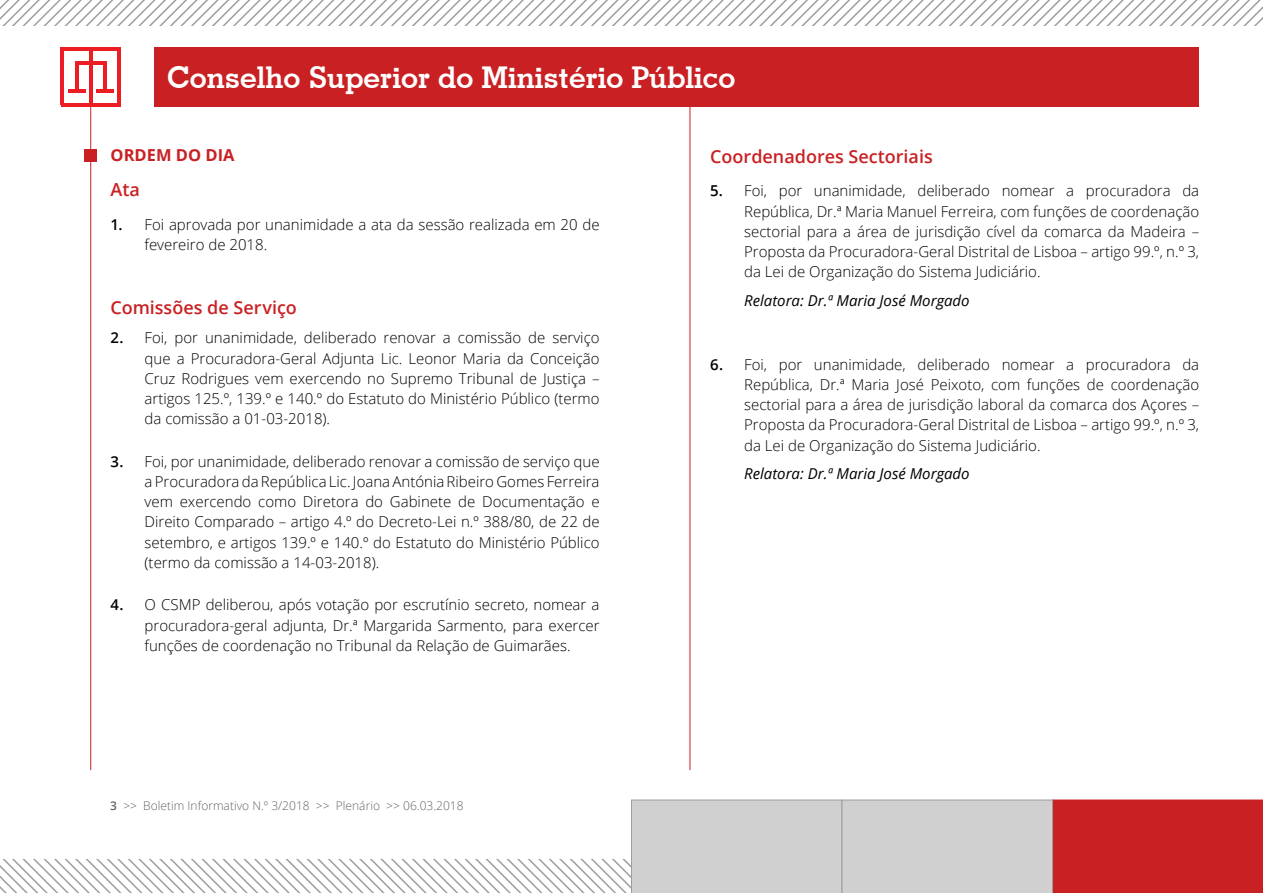
<style>
.page{position:relative;width:1263px;height:893px;background:#fff}
.page>*{position:absolute;margin:0;border:0;box-sizing:border-box;transform-origin:0 0}
.t1{font:700 30px "Geometric Slab 703 BT";color:#fff}
.titulo_texto{font:600 18px "Open Sans";color:#c92123}
.texto_miolo_light{font:600 18px "Open Sans";color:#c92123}
.titulo_texto_maiuscu{font:700 16.5px "Open Sans";color:#c92123}
.miolo_light_fim{font:300 15px/20.2px "Open Sans";color:#000;text-align:justify}
.texto_miolo_light-2{font:300 15px/20.2px "Open Sans";color:#000;text-align:justify}
.texto_miolo_light_fi{font:300 15px/20.2px "Open Sans";color:#000}
.relator_fim{font:italic 15px "Open Sans";color:#000}
.t2{font:300 12px "Open Sans";color:#646464}
.s1{font-weight:600}
</style>
<div class="page">
<svg style="left:0;top:800px;width:1263px;height:93px"></svg>
<div style="left:154px;top:47px;width:1045px;height:60px;background:#c92123"></div>
<hr style="left:90px;top:104px;width:1px;height:666px;background:#c92123">
<hr style="left:75px;top:61px;width:3px;height:31px;background:#ed1d24">
<hr style="left:61px;top:47px;width:3px;height:58px;background:#ed1d24">
<hr style="left:117px;top:49px;width:3px;height:56px;background:#ed1d24">
<hr style="left:61px;top:103px;width:59px;height:4px;background:#ed1d24">
<hr style="left:61px;top:47px;width:59px;height:4px;background:#ed1d24">
<hr style="left:89px;top:48px;width:3px;height:56px;background:#ed1d24">
<hr style="left:68px;top:89px;width:17px;height:4px;background:#ed1d24">
<hr style="left:103px;top:61px;width:3px;height:31px;background:#ed1d24">
<hr style="left:75px;top:61px;width:31px;height:4px;background:#ed1d24">
<hr style="left:96px;top:89px;width:18px;height:4px;background:#ed1d24">
<hr style="left:690px;top:104px;width:1px;height:666px;background:#c92123">
<svg style="left:0;top:0;width:1263px;height:26px"></svg>
<div style="left:84px;top:149px;width:13px;height:13px;background:#c92123"></div>
<h1 class="t1" style="left:167px;top:60px;width:570px">Conselho Superior do Ministério Público</h1>
<p class="titulo_texto_maiuscu" style="left:111px;top:144px;width:126px">ORDEM DO DIA</p>
<p class="titulo_texto" style="left:111px;top:177px;width:31px">Ata</p>
<p class="texto_miolo_light_fi" style="left:145px;top:214px;width:456px;text-indent:-34px"><span class="s1">1.</span> Foi aprovada por unanimidade a ata da sessão realizada em 20 de fevereiro de 2018.</p>
<p class="texto_miolo_light" style="left:111px;top:295px;width:188px">Comissões de Serviço</p>
<p class="miolo_light_fim" style="left:145px;top:327px;width:456px;text-indent:-34px"><span class="s1">2.</span> Foi, por unanimidade, deliberado renovar a comissão de serviço que a Procuradora-Geral Adjunta Lic. Leonor Maria da Conceição Cruz Rodrigues vem exercendo no Supremo Tribunal de Justiça – artigos 125.º, 139.º e 140.º do Estatuto do Ministério Público (termo da comissão a 01-03-2018).</p>
<p class="miolo_light_fim" style="left:145px;top:451px;width:456px;text-indent:-34px"><span class="s1">3.</span> Foi, por unanimidade, deliberado renovar a comissão de serviço que a Procuradora da República Lic. Joana Antónia Ribeiro Gomes Ferreira vem exercendo como Diretora do Gabinete de Documentação e Direito Comparado – artigo 4.º do Decreto-Lei n.º 388/80, de 22 de setembro, e artigos 139.º e 140.º do Estatuto do Ministério Público (termo da comissão a 14-03-2018).</p>
<p class="texto_miolo_light_fi" style="left:145px;top:594px;width:456px;text-align:justify;text-indent:-34px"><span class="s1">4.</span> O CSMP deliberou, após votação por escrutínio secreto, nomear a procuradora-geral adjunta, Dr.ª Margarida Sarmento, para exercer funções de coordenação no Tribunal da Relação de Guimarães.</p>
<p class="t2" style="left:110px;top:798px;width:355px"><span class="s1">3</span> &gt;&gt; Boletim Informativo N.º 3/2018 &gt;&gt; Plenário &gt;&gt; 06.03.2018</p>
<p class="titulo_texto" style="left:710px;top:144px;width:224px">Coordenadores Sectoriais</p>
<p class="texto_miolo_light-2" style="left:744px;top:180px;width:456px;text-indent:-34px"><span class="s1">5.</span> Foi, por unanimidade, deliberado nomear a procuradora da República, Dr.ª Maria Manuel Ferreira, com funções de coordenação sectorial para a área de jurisdição cível da comarca da Madeira – Proposta da Procuradora-Geral Distrital de Lisboa – artigo 99.º, n.º 3, da Lei de Organização do Sistema Judiciário.</p>
<p class="relator_fim" style="left:744px;top:290px;width:227px">Relatora: Dr.ª Maria José Morgado</p>
<p class="texto_miolo_light-2" style="left:744px;top:354px;width:456px;text-indent:-34px"><span class="s1">6.</span> Foi, por unanimidade, deliberado nomear a procuradora da República, Dr.ª Maria José Peixoto, com funções de coordenação sectorial para a área de jurisdição laboral da comarca dos Açores – Proposta da Procuradora-Geral Distrital de Lisboa – artigo 99.º, n.º 3, da Lei de Organização do Sistema Judiciário.</p>
<p class="relator_fim" style="left:744px;top:464px;width:227px">Relatora: Dr.ª Maria José Morgado</p>
</div>
